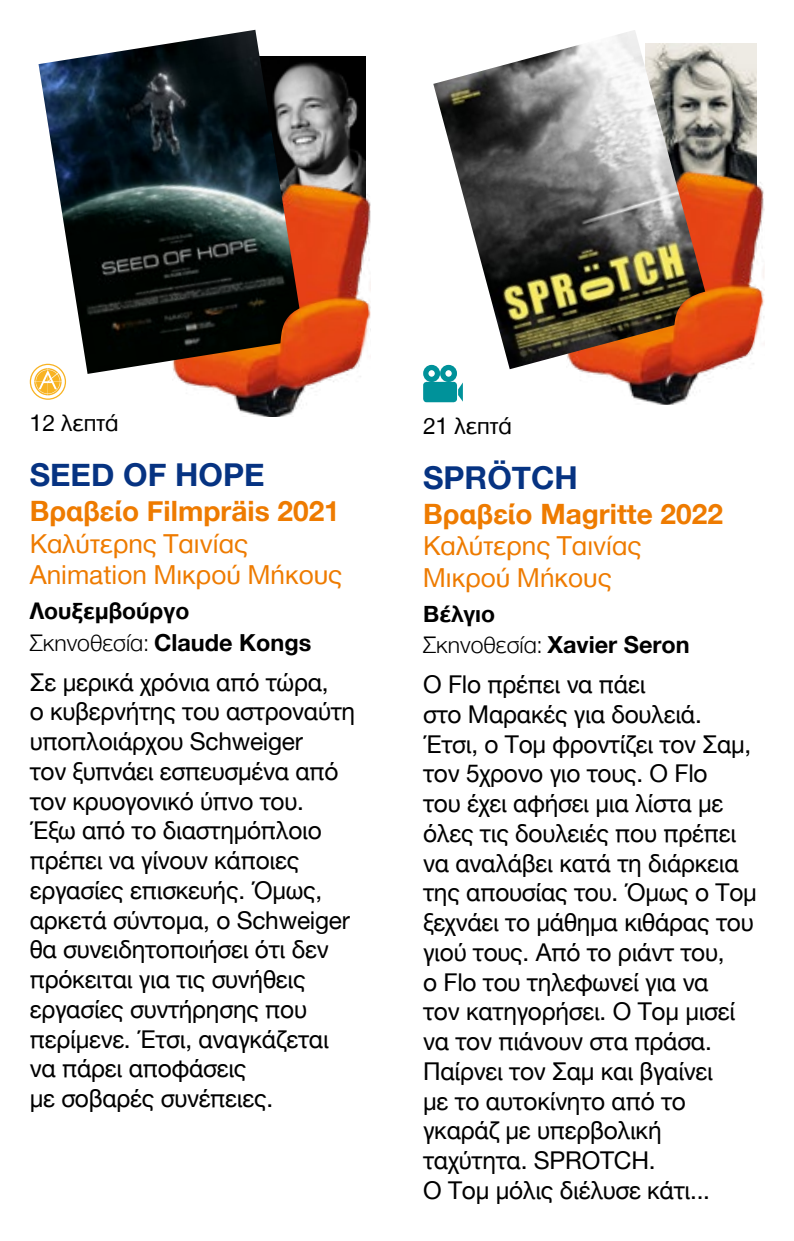
<style>
.page{position:relative;width:794px;height:1241px;background:#fff}
.page>*{position:absolute;margin:0;border:0;box-sizing:border-box;transform-origin:0 0}
.t1{font:700 31.5px "Helvetica Neue";color:#063382}
.t2{font:28px/31.5px "Helvetica Neue Greek";color:#ee7b00}
.t3{font:700 28px "Helvetica Neue";color:#ee7b00}
.t4{font:24.5px/29.8px "Helvetica Neue";letter-spacing:-.01em;color:#000}
.t5{font:700 24.5px/31.5px "Helvetica Neue Greek";color:#000}
.t6{font:300 24.5px/31.5px "Helvetica Neue Greek";color:#000}
.t7{font:24.5px "Helvetica Neue Greek";color:#000}
.s1{font-weight:300}
.s2{font-family:"Helvetica Neue";font-size:23.45px}
.s3{font-weight:700}
.s4{font-family:"Helvetica Neue";font-weight:700;font-size:23.45px}
</style>
<div class="page">
<svg style="left:30px;top:366px;width:36px;height:34px"></svg>
<img style="left:304px;top:56px;width:62px;height:111px">
<img style="left:175px;top:167px;width:196px;height:249px">
<img style="left:39px;top:30px;width:265px;height:344px">
<img style="left:278px;top:296px;width:93px;height:94px">
<div style="left:423px;top:382px;width:34px;height:20px;background:#00929a;border-radius:4px"></div>
<div style="left:423px;top:365px;width:17px;height:17px;border:5px solid #00929a;border-radius:50%"></div>
<div style="left:440px;top:365px;width:17px;height:17px;border:5px solid #00929a;border-radius:50%"></div>
<svg style="left:458px;top:382px;width:5px;height:19px"></svg>
<img style="left:711px;top:44px;width:45px;height:111px">
<img style="left:576px;top:155px;width:188px;height:249px">
<img style="left:433px;top:30px;width:278px;height:339px">
<img style="left:671px;top:284px;width:93px;height:93px">
<p class="t7" style="left:30px;top:410px;width:90px">12 λεπτά</p>
<p class="t1" style="left:30px;top:450px;width:236px">SEED OF HOPE</p>
<p class="t3" style="left:30px;top:489px;width:311px">Βραβείο Filmpräis 2021</p>
<p class="t2" style="left:30px;top:527px;width:314px">Καλύτερης Ταινίας<br>Animation Μικρού Μήκους</p>
<p class="t5" style="left:30px;top:595px;width:283px">Λουξεμβούργο<br><span class="s1">Σκηνοθεσία:</span> <span class="s2">Claude Kongs</span></p>
<p class="t4" style="left:30px;top:668px;width:327px">Σε μερικά χρόνια από τώρα,<br>ο κυβερνήτης του αστροναύτη υποπλοιάρχου Schweiger<br>τον ξυπνάει εσπευσμένα από τον κρυογονικό ύπνο του.<br>Έξω από το διαστημόπλοιο πρέπει να γίνουν κάποιες εργασίες επισκευής. Όμως, αρκετά σύντομα, ο Schweiger θα συνειδητοποιήσει ότι δεν πρόκειται για τις συνήθεις εργασίες συντήρησης που περίμενε. Έτσι, αναγκάζεται να πάρει αποφάσεις<br>με σοβαρές συνέπειες.</p>
<p class="t7" style="left:423px;top:412px;width:90px">21 λεπτά</p>
<p class="t1" style="left:423px;top:452px;width:156px">SPRÖTCH</p>
<p class="t3" style="left:423px;top:491px;width:301px">Βραβείο Magritte 2022</p>
<p class="t2" style="left:423px;top:530px;width:220px">Καλύτερης Ταινίας<br>Μικρού Μήκους</p>
<p class="t6" style="left:423px;top:597px;width:268px"><span class="s3">Βέλγιο<br></span>Σκηνοθεσία: <span class="s4">Xavier Seron</span></p>
<p class="t4" style="left:423px;top:670px;width:335px">Ο Flo πρέπει να πάει<br>στο Μαρακές για δουλειά.<br>Έτσι, ο Τομ φροντίζει τον Σαμ, τον 5χρονο γιο τους. O Flo<br>του έχει αφήσει μια λίστα με όλες τις δουλειές που πρέπει να αναλάβει κατά τη διάρκεια της απουσίας του. Όμως ο Τομ ξεχνάει το μάθημα κιθάρας του γιού τους. Από το ριάντ του,<br>ο Flo του τηλεφωνεί για να<br>τον κατηγορήσει. Ο Τομ μισεί να τον πιάνουν στα πράσα.<br>Παίρνει τον Σαμ και βγαίνει<br>με το αυτοκίνητο από το γκαράζ με υπερβολική ταχύτητα. SPROTCH.<br>Ο Τομ μόλις διέλυσε κάτι...</p>
</div>
